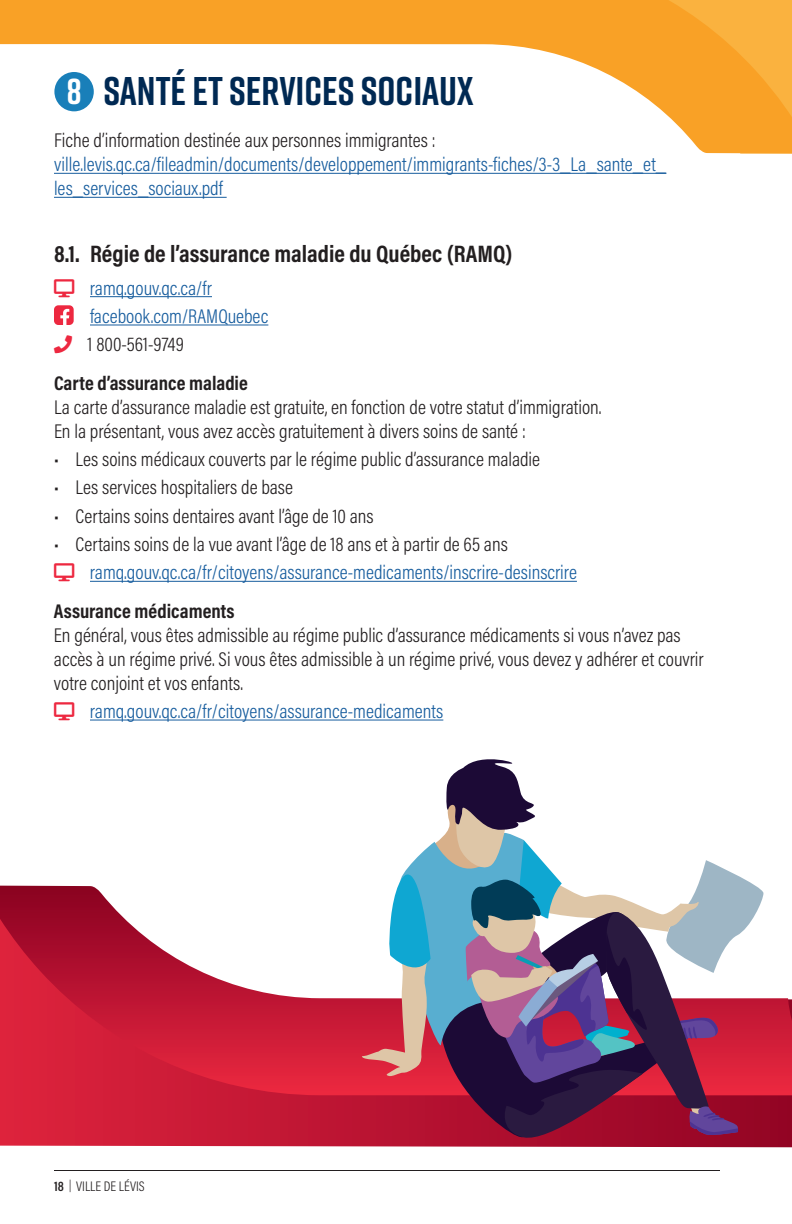
<style>
.page{position:relative;width:792px;height:1224px;background:#fff}
.page>*{position:absolute;margin:0;border:0;box-sizing:border-box;transform-origin:0 0}
.t1{font:700 40px "Rift";color:#002953}
.t2{font:700 24px "Acumin Pro Cond";color:#231f20}
.t3{font:300 20px/24px "Acumin Pro Cond";color:#231f20}
.t4{font:300 20px/24px "Acumin Pro Cond";color:#175d9e}
.t5{font:700 20px "Acumin Pro Cond";color:#231f20}
.t6{font:300 14px "Acumin Pro Cond";color:#231f20}
.s1{font-size:36px;color:#fff}
.s2{font-weight:600}
.s3{font-size:12px}
</style>
<div class="page">
<hr style="left:54px;top:1170px;width:666px;height:1px;background:#231f20">
<svg style="left:0;top:0;width:792px;height:154px"></svg>
<svg style="left:0;top:1095px;width:792px;height:52px;background:#c61d38"></svg>
<svg style="left:0;top:886px;width:792px;height:209px"></svg>
<hr style="left:54px;top:173px;width:612px;height:1px;background:#175d9e">
<hr style="left:54px;top:197px;width:173px;height:1px;background:#175d9e">
<hr style="left:90px;top:296px;width:122px;height:1px;background:#175d9e">
<hr style="left:90px;top:324px;width:178px;height:1px;background:#175d9e">
<hr style="left:90px;top:581px;width:487px;height:1px;background:#175d9e">
<hr style="left:90px;top:720px;width:353px;height:1px;background:#175d9e">
<svg style="left:54px;top:305px;width:20px;height:20px"></svg>
<div style="left:54px;top:72px;width:40px;height:39px;background:#197fb9;border-radius:50%"></div>
<svg style="left:360px;top:759px;width:403px;height:383px"></svg>
<h1 class="t1" style="left:67px;top:62px;width:409px"><span class="s1">8</span> SANTÉ ET SERVICES SOCIAUX</h1>
<p class="t3" style="left:54px;top:128px;width:383px">Fiche d’information destinée aux personnes immigrantes :</p>
<p class="t4" style="left:54px;top:152px;width:614px">ville.levis.qc.ca/fileadmin/documents/developpement/immigrants-fiches/3-3_La_sante_et_ les_services_sociaux.pdf</p>
<p class="t2" style="left:54px;top:238px;width:460px">8.1. Régie de l’assurance maladie du Québec (RAMQ)</p>
<p class="t4" style="left:90px;top:273px;width:180px;line-height:28.4px">ramq.gouv.qc.ca/fr facebook.com/RAMQuebec</p>
<p class="t3" style="left:88px;top:332px;width:98px">1 800-561-9749</p>
<p class="t5" style="left:54px;top:370px;width:195px">Carte d’assurance maladie</p>
<p class="t3" style="left:54px;top:394px;width:549px">La carte d’assurance maladie est gratuite, en fonction de votre statut d’immigration.<br>En la présentant, vous avez accès gratuitement à divers soins de santé :</p>
<p class="t3" style="left:54px;top:447px;width:488px">• Les soins médicaux couverts par le régime public d’assurance maladie</p>
<p class="t3" style="left:54px;top:475px;width:240px">• Les services hospitaliers de base</p>
<p class="t3" style="left:54px;top:503px;width:321px">• Certains soins dentaires avant l’âge de 10 ans</p>
<p class="t3" style="left:54px;top:532px;width:455px">• Certains soins de la vue avant l’âge de 18 ans et à partir de 65 ans</p>
<p class="t4" style="left:90px;top:560px;width:488px">ramq.gouv.qc.ca/fr/citoyens/assurance-medicaments/inscrire-desinscrire</p>
<p class="t5" style="left:54px;top:598px;width:182px">Assurance médicaments</p>
<p class="t3" style="left:54px;top:622px;width:651px">En général, vous êtes admissible au régime public d’assurance médicaments si vous n’avez pas accès à un régime privé. Si vous êtes admissible à un régime privé, vous devez y adhérer et couvrir votre conjoint et vos enfants.</p>
<p class="t4" style="left:90px;top:699px;width:355px">ramq.gouv.qc.ca/fr/citoyens/assurance-medicaments</p>
<p class="t6" style="left:54px;top:1177px;width:92px"><span class="s2">18</span> <span class="s3">|</span> VILLE DE LÉVIS</p>
</div>
